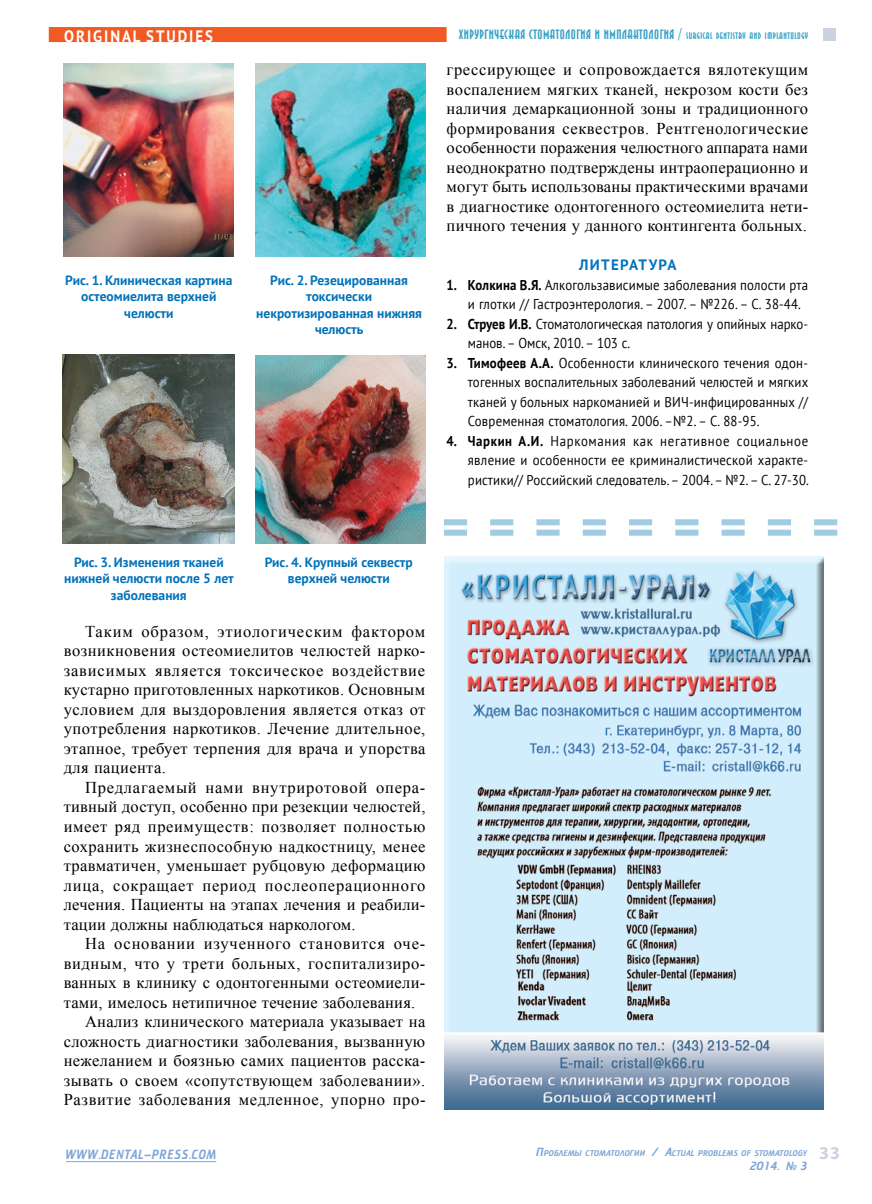
<style>
.page{position:relative;width:872px;height:1204px;background:#fff}
.page>*{position:absolute;margin:0;border:0;box-sizing:border-box;transform-origin:0 0}
.t1{font:700 18px "Myriad Pro";color:#ccd3e0}
.t2{font:16.5px/19.5px "Times New Roman";letter-spacing:.02em;color:#000;text-align:justify}
.t3{font:16.5px "Times New Roman";letter-spacing:.04em;color:#000}
.t4{font:16.5px "Times New Roman";letter-spacing:.05em;color:#000}
.t5{font:700 16.5px "PT Sans";letter-spacing:.13em;color:#fff;scale:.9 1}
.t6{font:700 15px "PT Sans";color:#0072bc}
.t7{font:14.25px/19.5px "PT Sans";letter-spacing:.015em;color:#000;scale:.9 1}
.t8{font:700 13.5px/16.5px "PT Sans";color:#0072bc;text-align:center}
.t9{font:700 13.5px "Anna C";letter-spacing:.04em;color:#37a1c5}
.t10{font:13.5px "Cricket";letter-spacing:.05em;color:#7da7d8;scale:.9 1}
.t11{font:12px "Cricket";color:#7da7d8}
.t12{font:8.4px "Cricket";letter-spacing:.005em;color:#7da7d8}
.s1{font-size:9.45px}
.s2{font-weight:700}
.s3{font-size:12px}
</style>
<div class="page">
<hr style="left:66px;top:1161px;width:150px;height:1px;background:#7da7d8">
<div style="left:49px;top:27px;width:397px;height:15px;background:#f15a22"></div>
<div style="left:823px;top:28px;width:13px;height:12px;background:#ccd3e0"></div>
<img style="left:63px;top:355px;width:172px;height:188px">
<img style="left:255px;top:64px;width:170px;height:192px">
<img style="left:255px;top:355px;width:170px;height:188px">
<img style="left:63px;top:64px;width:171px;height:192px">
<img style="left:445px;top:556px;width:378px;height:553px">
<svg style="left:444px;top:519px;width:393px;height:16px"></svg>
<p class="t5" style="left:64px;top:25px;width:167px">ORIGINAL STUDIES</p>
<p class="t8" style="left:65px;top:271px;width:169px">РИС. 1. КЛИНИЧЕСКАЯ КАРТИНА<br>ОСТЕОМИЕЛИТА ВЕРХНЕЙ<br>ЧЕЛЮСТИ</p>
<p class="t8" style="left:256px;top:271px;width:167px">РИС. 2. РЕЗЕЦИРОВАННАЯ<br>ТОКСИЧЕСКИ<br>НЕКРОТИЗИРОВАННАЯ НИЖНЯЯ<br>ЧЕЛЮСТЬ</p>
<p class="t9" style="left:459px;top:27px;width:350px">ХИРУРГИЧЕСКАЯ СТОМАТОЛОГИЯ И ИМПЛАНТОЛОГИЯ / <span class="s1">SURGICAL DENTISTRY AND IMPLANTOLOGY</span></p>
<p class="t2" style="left:446px;top:60px;width:363px">грессирующее и сопровождается вялотекущим воспалением мягких тканей, некрозом кости без наличия демаркационной зоны и традиционного формирования секвестров. Рентгенологические особенности поражения челюстного аппарата нами неоднократно подтверждены интраоперационно и могут быть использованы практическими врачами в диагностике одонтогенного остеомиелита нети&shy;пичного течения у данного контингента больных.</p>
<p class="t6" style="left:579px;top:255px;width:22px">ЛИТЕРАТУРА</p>
<p class="t7" style="left:468px;top:275px;width:379px;text-indent:-21px"><span class="s2">1. КОЛКИНА В.Я.</span> Алкогользависимые заболевания полости рта и глотки // Гастроэнтерология. – 2007. – №226. – С. 38-44.</p>
<p class="t7" style="left:468px;top:314px;width:379px;text-indent:-21px"><span class="s2">2. СТРУЕВ И.В.</span> Стоматологическая патология у опийных нарко&shy;манов. – Омск, 2010. – 103 с.</p>
<p class="t7" style="left:468px;top:353px;width:380px;text-align:justify;text-indent:-21px"><span class="s2">3. ТИМОФЕЕВ А.А.</span> Особенности клинического течения одон&shy;тогенных воспалительных заболеваний челюстей и мягких тканей у больных наркоманией и ВИЧ-инфицированных // Современная стоматология. 2006. –№2. – С. 88-95.</p>
<p class="t7" style="left:468px;top:431px;width:380px;text-align:justify;text-indent:-21px"><span class="s2">4. ЧАРКИН А.И.</span> Наркомания как негативное социальное явление и особенности ее криминалистической характе&shy;ристики// Российский следователь. – 2004. – №2. – С. 27-30.</p>
<p class="t8" style="left:64px;top:553px;width:171px">РИС. 3. ИЗМЕНЕНИЯ ТКАНЕЙ<br>НИЖНЕЙ ЧЕЛЮСТИ ПОСЛЕ 5 ЛЕТ<br>ЗАБОЛЕВАНИЯ</p>
<p class="t8" style="left:265px;top:553px;width:149px">РИС. 4. КРУПНЫЙ СЕКВЕСТР<br>ВЕРХНЕЙ ЧЕЛЮСТИ</p>
<p class="t2" style="left:64px;top:621px;width:363px;text-indent:21px">Таким образом, этиологическим фактором возникновения остеомиелитов челюстей нарко&shy;зависимых является токсическое воздействие кустарно приготовленных наркотиков. Основным условием для выздоровления является отказ от употребления наркотиков. Лечение длительное, этапное, требует терпения для врача и упорства для пациента.</p>
<p class="t2" style="left:64px;top:777px;width:363px;text-indent:21px">Предлагаемый нами внутриротовой опера&shy;тивный доступ, особенно при резекции челюстей, имеет ряд преимуществ: позволяет полностью сохранить жизнеспособную надкостницу, менее травматичен, уменьшает рубцовую деформацию лица, сокращает период послеоперационного лечения. Пациенты на этапах лечения и реабили&shy;тации должны наблюдаться наркологом.</p>
<p class="t4" style="left:85px;top:932px;width:342px">На основании изученного становится оче-</p>
<p class="t2" style="left:64px;top:953px;width:363px">видным, что у трети больных, госпитализиро-</p>
<p class="t2" style="left:64px;top:972px;width:363px">ванных в клинику с одонтогенными остеомиели-</p>
<p class="t2" style="left:64px;top:992px;width:353px">тами, имелось нетипичное течение заболевания.</p>
<p class="t2" style="left:85px;top:1011px;width:342px">Анализ клинического материала указывает на</p>
<p class="t2" style="left:64px;top:1031px;width:363px">сложность диагностики заболевания, вызванную</p>
<p class="t2" style="left:64px;top:1050px;width:363px">нежеланием и боязнью самих пациентов расска-</p>
<p class="t2" style="left:64px;top:1070px;width:363px">зывать о своем «сопутствующем заболевании».</p>
<p class="t3" style="left:64px;top:1088px;width:363px">Развитие заболевания медленное, упорно про-</p>
<p class="t10" style="left:66px;top:1147px;width:169px">WWW.DENTAL-PRESS.COM</p>
<p class="t12" style="left:536px;top:1148px;width:273px"><span class="s3">П</span>РОБЛЕМЫ СТОМАТОЛОГИИ <span class="s3">/ A</span>CTUAL PROBLEMS OF STOMATOLOGY</p>
<p class="t11" style="left:750px;top:1159px;width:59px">2014. № 3</p>
<p class="t1" style="left:819px;top:1141px;width:22px">33</p>
</div>
